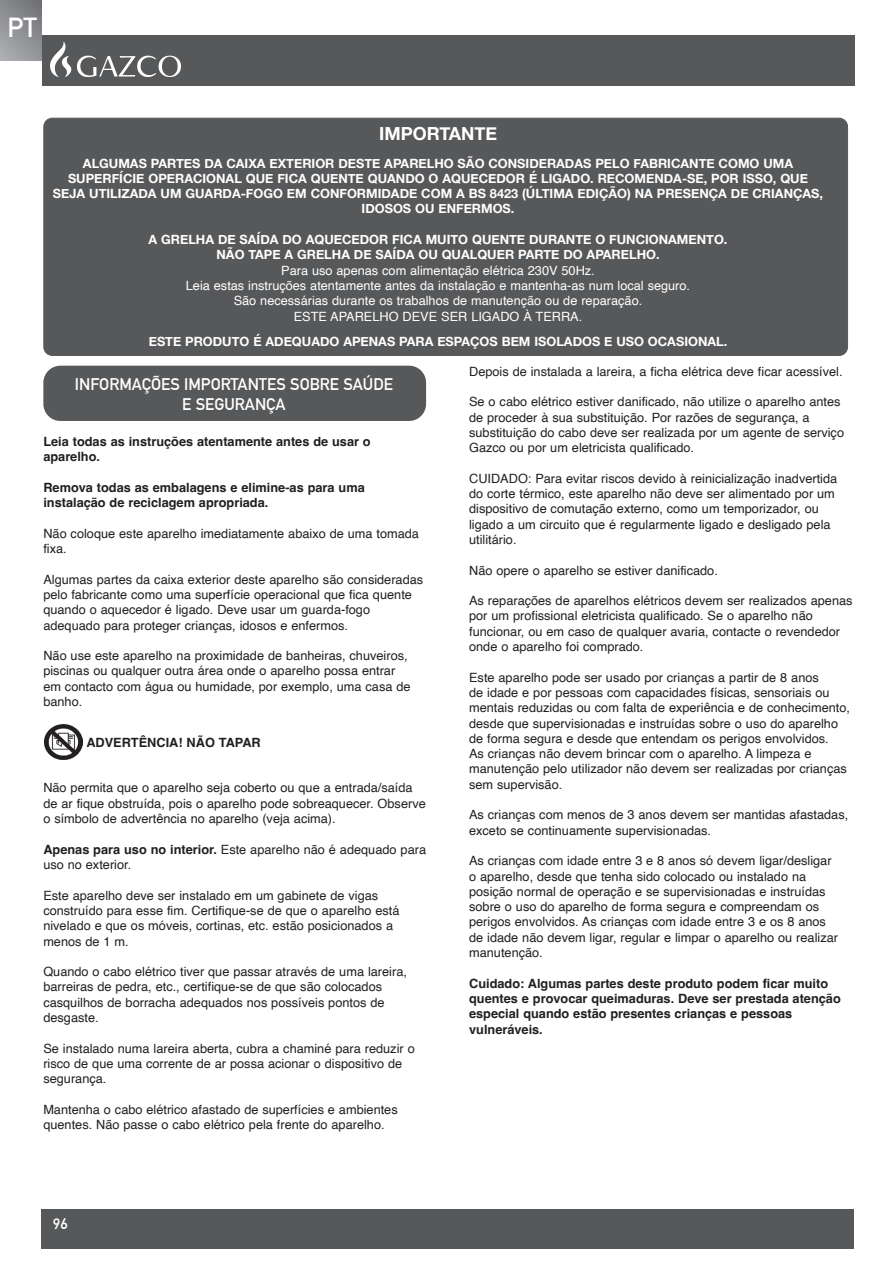
<style>
.page{position:relative;width:893px;height:1263px;background:#fff}
.page>*{position:absolute;margin:0;border:0;box-sizing:border-box;transform-origin:0 0}
.t1{font:700 27px "DIN Alternate";color:#fff}
.t2{font:700 18px "Helvetica Neue";color:#fff}
.t3{font:700 16.5px/19.8px "DIN Alternate";color:#fff;text-align:center}
.t4{font:700 15px "DIN Alternate";color:#fff}
.t5{font:12.75px/15.3px "Helvetica";color:#231f20}
.t6{font:700 12.75px/15.3px "Helvetica Neue";color:#fff;text-align:center}
.t7{font:700 12.75px/15.3px "Helvetica";color:#231f20}
.t8{font:12.75px/15.3px "Helvetica";color:#fff;text-align:center}
.s1{font-weight:700}
</style>
<div class="page">
<div style="left:41px;top:1209px;width:813px;height:39px;background:#57585a"></div>
<div style="left:42px;top:35px;width:812px;height:50px;background:#57585a"></div>
<img style="left:50px;top:42px;width:14px;height:35px">
<div style="left:0;top:0;width:42px;height:60px;background:linear-gradient(to bottom,#797b7e,#a1a3a6)"></div>
<div style="left:43px;top:366px;width:383px;height:55px;background:#57585a;border-radius:17px"></div>
<img style="left:44px;top:725px;width:38px;height:35px">
<div style="left:44px;top:118px;width:803px;height:237px;background:#57585a;border-radius:9px"></div>
<div style="left:43px;top:118px;width:805px;height:238px;border:1px solid #57585a;border-radius:9px"></div>
<h1 class="t1" style="left:8px;top:7px;width:31px">PT</h1>
<h2 class="t2" style="left:379px;top:119px;width:119px">IMPORTANTE</h2>
<p class="t6" style="left:53px;top:156px;width:772px">ALGUMAS PARTES DA CAIXA EXTERIOR DESTE APARELHO SÃO CONSIDERADAS PELO FABRICANTE COMO UMA SUPERFÍCIE OPERACIONAL QUE FICA QUENTE QUANDO O AQUECEDOR É LIGADO. RECOMENDA-SE, POR ISSO, QUE SEJA UTILIZADA UM GUARDA-FOGO EM CONFORMIDADE COM A BS 8423 (ÚLTIMA EDIÇÃO) NA PRESENÇA DE CRIANÇAS, IDOSOS OU ENFERMOS.</p>
<p class="t6" style="left:149px;top:232px;width:580px">A GRELHA DE SAÍDA DO AQUECEDOR FICA MUITO QUENTE DURANTE O FUNCIONAMENTO.<br>NÃO TAPE A GRELHA DE SAÍDA OU QUALQUER PARTE DO APARELHO.</p>
<p class="t8" style="left:186px;top:263px;width:506px">Para uso apenas com alimentação elétrica 230V 50Hz.<br>Leia estas instruções atentamente antes da instalação e mantenha-as num local seguro.<br>São necessárias durante os trabalhos de manutenção ou de reparação.<br>ESTE APARELHO DEVE SER LIGADO À TERRA.</p>
<p class="t6" style="left:149px;top:335px;width:580px">ESTE PRODUTO É ADEQUADO APENAS PARA ESPAÇOS BEM ISOLADOS E USO OCASIONAL.</p>
<p class="t5" style="left:469px;top:364px;width:375px">Depois de instalada a lareira, a ficha elétrica deve ficar acessível.</p>
<p class="t5" style="left:469px;top:394px;width:376px">Se o cabo elétrico estiver danificado, não utilize o aparelho antes de proceder à sua substituição. Por razões de segurança, a substituição do cabo deve ser realizada por um agente de serviço Gazco ou por um eletricista qualificado.</p>
<p class="t5" style="left:469px;top:471px;width:370px">CUIDADO: Para evitar riscos devido à reinicialização inadvertida do corte térmico, este aparelho não deve ser alimentado por um dispositivo de comutação externo, como um temporizador, ou ligado a um circuito que é regularmente ligado e desligado pela utilitário.</p>
<p class="t5" style="left:469px;top:563px;width:250px">Não opere o aparelho se estiver danificado.</p>
<p class="t5" style="left:469px;top:593px;width:385px">As reparações de aparelhos elétricos devem ser realizados apenas por um profissional eletricista qualificado. Se o aparelho não funcionar, ou em caso de qualquer avaria, contacte o revendedor onde o aparelho foi comprado.</p>
<p class="t5" style="left:469px;top:670px;width:382px">Este aparelho pode ser usado por crianças a partir de 8 anos<br>de idade e por pessoas com capacidades físicas, sensoriais ou mentais reduzidas ou com falta de experiência e de conhecimento, desde que supervisionadas e instruídas sobre o uso do aparelho de forma segura e desde que entendam os perigos envolvidos.<br>As crianças não devem brincar com o aparelho. A limpeza e manutenção pelo utilizador não devem ser realizadas por crianças sem supervisão.</p>
<p class="t5" style="left:469px;top:808px;width:381px">As crianças com menos de 3 anos devem ser mantidas afastadas, exceto se continuamente supervisionadas.</p>
<p class="t5" style="left:469px;top:853px;width:370px">As crianças com idade entre 3 e 8 anos só devem ligar/desligar o aparelho, desde que tenha sido colocado ou instalado na posição normal de operação e se supervisionadas e instruídas sobre o uso do aparelho de forma segura e compreendam os perigos envolvidos. As crianças com idade entre 3 e os 8 anos de idade não devem ligar, regular e limpar o aparelho ou realizar manutenção.</p>
<p class="t7" style="left:469px;top:977px;width:373px">Cuidado: Algumas partes deste produto podem ficar muito quentes e provocar queimaduras. Deve ser prestada atenção especial quando estão presentes crianças e pessoas vulneráveis.</p>
<p class="t3" style="left:75px;top:373px;width:320px">INFORMAÇÕES IMPORTANTES SOBRE SAÚDE<br>E SEGURANÇA</p>
<p class="t7" style="left:43px;top:435px;width:329px">Leia todas as instruções atentamente antes de usar o aparelho.</p>
<p class="t7" style="left:43px;top:481px;width:323px">Remova todas as embalagens e elimine-as para uma instalação de reciclagem apropriada.</p>
<p class="t5" style="left:43px;top:526px;width:377px">Não coloque este aparelho imediatamente abaixo de uma tomada fixa.</p>
<p class="t5" style="left:43px;top:572px;width:381px">Algumas partes da caixa exterior deste aparelho são consideradas pelo fabricante como uma superfície operacional que fica quente quando o aquecedor é ligado. Deve usar um guarda-fogo adequado para proteger crianças, idosos e enfermos.</p>
<p class="t5" style="left:43px;top:648px;width:369px">Não use este aparelho na proximidade de banheiras, chuveiros, piscinas ou qualquer outra área onde o aparelho possa entrar em contacto com água ou humidade, por exemplo, uma casa de banho.</p>
<p class="t7" style="left:86px;top:736px;width:176px">ADVERTÊNCIA! NÃO TAPAR</p>
<p class="t5" style="left:43px;top:781px;width:384px">Não permita que o aparelho seja coberto ou que a entrada/saída de ar fique obstruída, pois o aparelho pode sobreaquecer. Observe o símbolo de advertência no aparelho (veja acima).</p>
<p class="t5" style="left:43px;top:842px;width:384px"><span class="s1">Apenas para uso no interior.</span> Este aparelho não é adequado para uso no exterior.</p>
<p class="t5" style="left:43px;top:888px;width:358px">Este aparelho deve ser instalado em um gabinete de vigas construído para esse fim. Certifique-se de que o aparelho está nivelado e que os móveis, cortinas, etc. estão posicionados a menos de 1 m.</p>
<p class="t5" style="left:43px;top:964px;width:365px">Quando o cabo elétrico tiver que passar através de uma lareira, barreiras de pedra, etc., certifique-se de que são colocados casquilhos de borracha adequados nos possíveis pontos de desgaste.</p>
<p class="t5" style="left:43px;top:1041px;width:373px">Se instalado numa lareira aberta, cubra a chaminé para reduzir o risco de que uma corrente de ar possa acionar o dispositivo de segurança.</p>
<p class="t5" style="left:43px;top:1102px;width:356px">Mantenha o cabo elétrico afastado de superfícies e ambientes quentes. Não passe o cabo elétrico pela frente do aparelho.</p>
<p class="t4" style="left:53px;top:1213px;width:16px">96</p>
</div>
